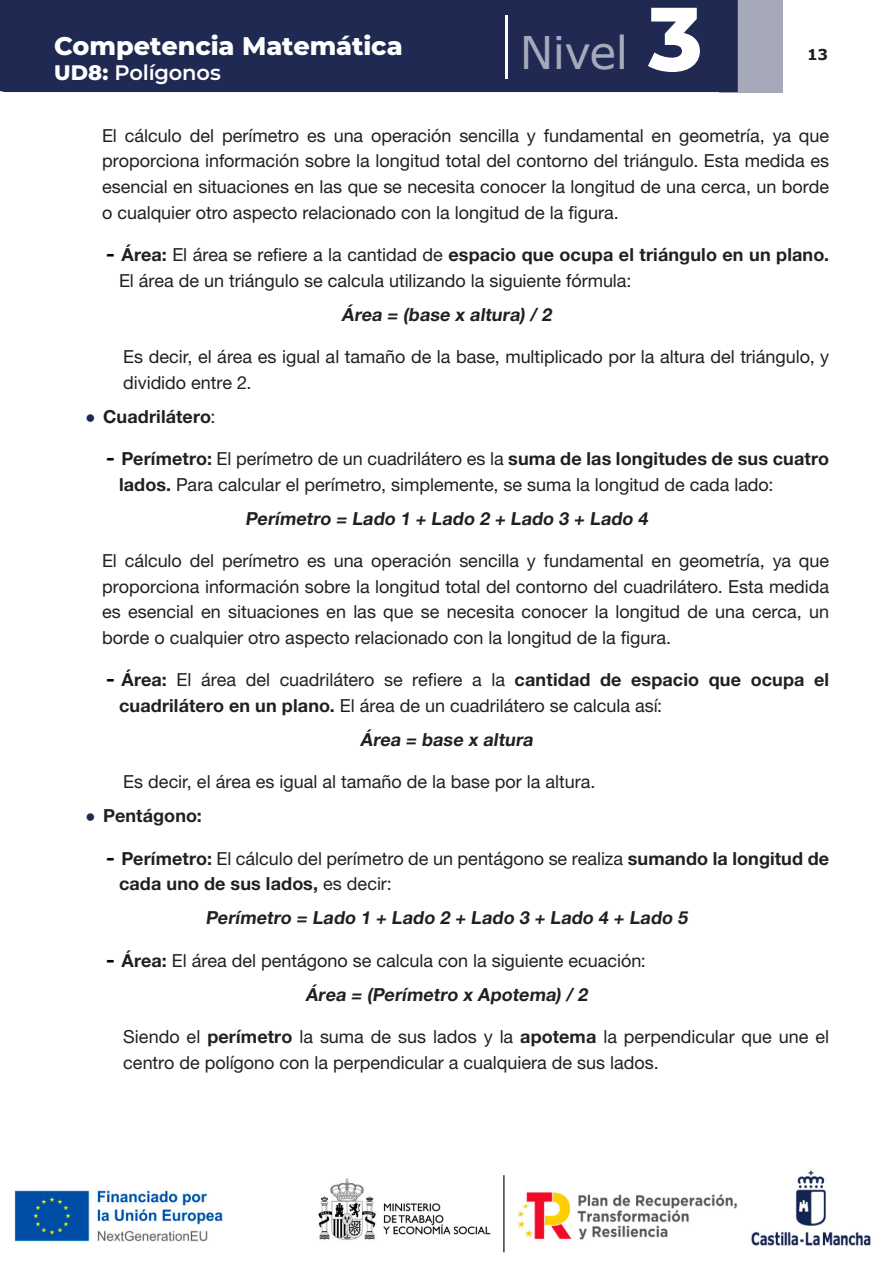
<style>
.page{position:relative;width:893px;height:1263px;background:#fff}
.page>*{position:absolute;margin:0;border:0;box-sizing:border-box;transform-origin:0 0}
.t1{font:45px "Verdana";letter-spacing:-.015em;color:#a5a9ba}
.t2{font:800 25.5px "Montserrat";letter-spacing:-.005em;color:#fff}
.t3{font:600 21px "Montserrat";letter-spacing:-.01em;color:#fff}
.PUNTO_PARRAFOS_SIGUI{font:18px/25.5px "Helvetica Neue LT 55 Rm";color:#231f20}
.GUION_PARRAFO_SIGUIE{font:18px/25.5px "Helvetica Neue LT 55 Rm";color:#231f20}
.t4{font:18px "Helvetica Neue LT 75 Bd";letter-spacing:.01em;color:#231f20}
.t5{font:700 15px "Verdana";color:#231f20}
.s1{font-weight:800}
.s2{font-family:"Montserrat";font-weight:800;font-size:90px;color:#fff}
.s3{font-family:"Verdana";font-weight:700;color:#000}
.s4{font-family:"Helvetica Neue LT 75 Bd"}
.s5{font-family:"Verdana";font-weight:700;font-size:15px;color:#1f2952}
.s6{font-family:"Helvetica Neue LT 55 Rm"}
</style>
<div class="page">
<img style="left:14px;top:1170px;width:857px;height:83px">
<div style="left:719px;top:0;width:63px;height:92px;background:#a5a9ba"></div>
<div style="left:0;top:0;width:738px;height:92px;background:#1f2952"></div>
<hr style="left:505px;top:16px;width:2px;height:63px;background:#fff">
<h2 class="t2" style="left:54px;top:27px;width:350px">Competencia Matemática</h2>
<p class="t3" style="left:54px;top:58px;width:168px"><span class="s1">UD8:</span> Polígonos</p>
<h1 class="t1" style="left:520px;top:22px;width:184px">Nivel <span class="s2">3</span></h1>
<p class="t5" style="left:807px;top:44px;width:23px">13</p>
<p class="PUNTO_PARRAFOS_SIGUI" style="left:102px;top:122px;width:729px;text-align:justify">El cálculo del perímetro es una operación sencilla y fundamental en geometría, ya que proporciona información sobre la longitud total del contorno del triángulo. Esta medida es esencial en situaciones en las que se necesita conocer la longitud de una cerca, un borde o cualquier otro aspecto relacionado con la longitud de la figura.</p>
<p class="PUNTO_PARRAFOS_SIGUI" style="left:119px;top:241px;width:712px;text-indent:-13px"><span class="s3">-</span> <span class="s4">Área:</span> El área se refiere a la cantidad de <span class="s4">espacio que ocupa el triángulo en un plano.<br></span>El área de un triángulo se calcula utilizando la siguiente fórmula:</p>
<p class="t4" style="left:341px;top:303px;width:215px">Área = (base x altura) / 2</p>
<p class="GUION_PARRAFO_SIGUIE" style="left:123px;top:343px;width:707px">Es decir, el área es igual al tamaño de la base, multiplicado por la altura del triángulo, y dividido entre 2.</p>
<p class="t4" style="left:85px;top:405px;width:132px"><span class="s5">•</span> Cuadrilátero<span class="s6">:</span></p>
<p class="PUNTO_PARRAFOS_SIGUI" style="left:119px;top:445px;width:712px;text-indent:-13px"><span class="s3">-</span> <span class="s4">Perímetro:</span> El perímetro de un cuadrilátero es la <span class="s4">suma de las longitudes de sus cuatro lados.</span> Para calcular el perímetro, simplemente, se suma la longitud de cada lado:</p>
<p class="t4" style="left:245px;top:507px;width:407px">Perímetro = Lado 1 + Lado 2 + Lado 3 + Lado 4</p>
<p class="PUNTO_PARRAFOS_SIGUI" style="left:102px;top:547px;width:729px;text-align:justify">El cálculo del perímetro es una operación sencilla y fundamental en geometría, ya que proporciona información sobre la longitud total del contorno del cuadrilátero. Esta medida es esencial en situaciones en las que se necesita conocer la longitud de una cerca, un borde o cualquier otro aspecto relacionado con la longitud de la figura.</p>
<p class="PUNTO_PARRAFOS_SIGUI" style="left:119px;top:666px;width:712px;text-indent:-13px"><span class="s3">-</span> <span class="s4">Área:</span> El área del cuadrilátero se refiere a la <span class="s4">cantidad de espacio que ocupa el cuadrilátero en un plano.</span> El área de un cuadrilátero se calcula así:</p>
<p class="t4" style="left:360px;top:728px;width:177px">Área = base x altura</p>
<p class="GUION_PARRAFO_SIGUIE" style="left:123px;top:768px;width:474px">Es decir, el área es igual al tamaño de la base por la altura.</p>
<p class="t4" style="left:85px;top:804px;width:118px"><span class="s5">•</span> Pentágono:</p>
<p class="PUNTO_PARRAFOS_SIGUI" style="left:119px;top:845px;width:712px;text-indent:-13px"><span class="s3">-</span> <span class="s4">Perímetro:</span> El cálculo del perímetro de un pentágono se realiza <span class="s4">sumando la longitud de cada uno de sus lados,</span> es decir:</p>
<p class="t4" style="left:205px;top:906px;width:487px">Perímetro = Lado 1 + Lado 2 + Lado 3 + Lado 4 + Lado 5</p>
<p class="PUNTO_PARRAFOS_SIGUI" style="left:106px;top:947px;width:541px"><span class="s3">-</span> <span class="s4">Área:</span> El área del pentágono se calcula con la siguiente ecuación:</p>
<p class="t4" style="left:305px;top:983px;width:287px">Área = (Perímetro x Apotema) / 2</p>
<p class="GUION_PARRAFO_SIGUIE" style="left:123px;top:1023px;width:707px">Siendo el <span class="s4">perímetro</span> la suma de sus lados y la <span class="s4">apotema</span> la perpendicular que une el centro de polígono con la perpendicular a cualquiera de sus lados.</p>
</div>
